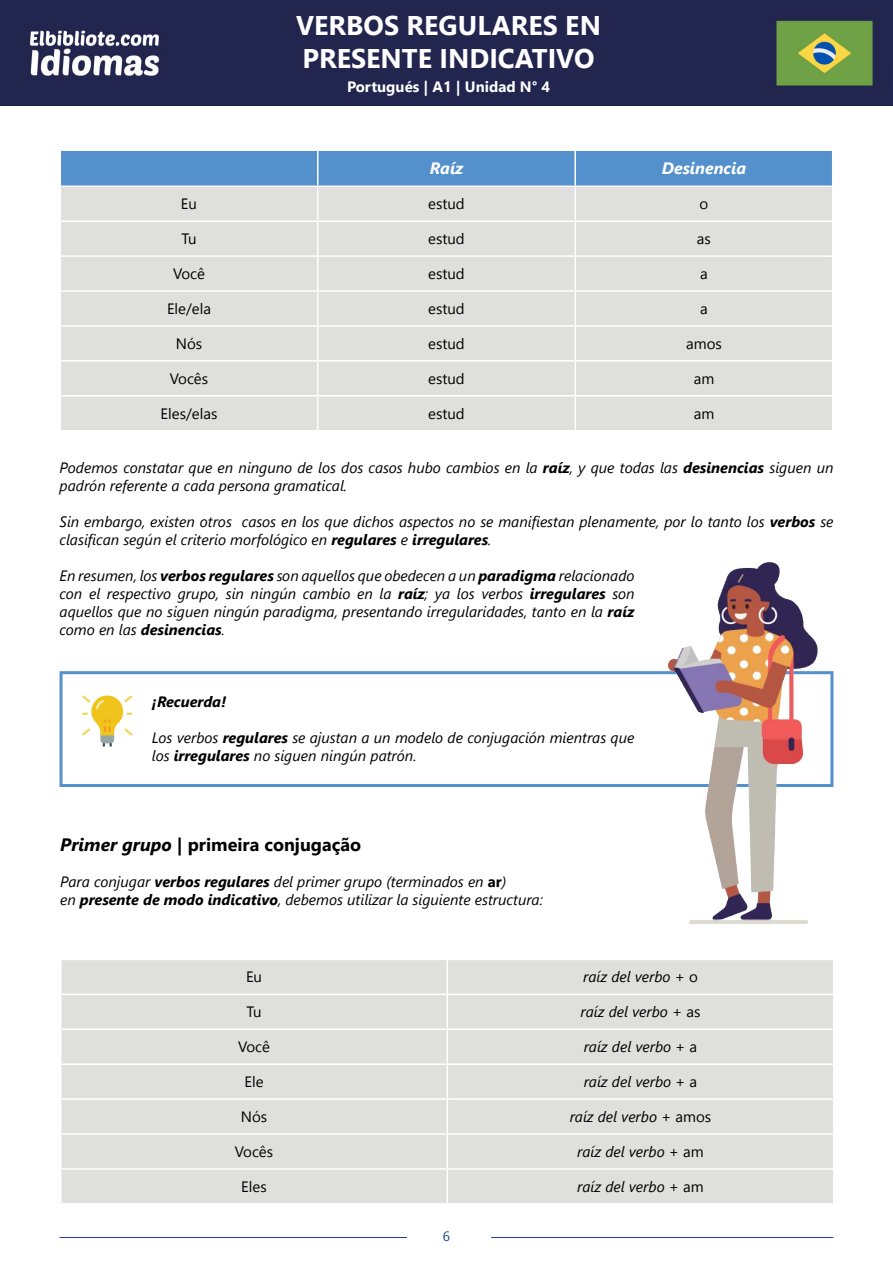
<style>
.page{position:relative;width:893px;height:1263px;background:#fff}
.page>*{position:absolute;margin:0;border:0;box-sizing:border-box;transform-origin:0 0}
.t1{font:700 27px/32.4px "Segoe UI";color:#fff}
.t2{font:700 18px "Segoe UI";color:#000}
.t3{font:italic 700 16.5px "Segoe UI";color:#fff}
.t4{font:italic 15px/18px "Segoe UI";color:#000}
.t5{font:15px "Segoe UI";color:#000}
.t6{font:700 15px "Segoe UI";color:#fff}
.t7{font:italic 700 15px "Segoe UI";color:#000}
.t8{font:13.5px "Segoe UI";color:#1a478f}
.s1{font-weight:700}
.s2{font-style:italic}
.s3{font-weight:700;font-style:normal}
.s4{font-style:normal}
</style>
<div class="page">
<img style="left:0;top:0;width:893px;height:105px">
<hr style="left:60px;top:1237px;width:347px;height:1px;background:#25408f">
<hr style="left:491px;top:1237px;width:342px;height:1px;background:#25408f">
<div style="left:61px;top:151px;width:771px;height:34px;background:#5490cc"></div>
<div style="left:61px;top:187px;width:771px;height:103px;background:#dfdfde"></div>
<div style="left:61px;top:292px;width:771px;height:68px;background:#dfdfde"></div>
<div style="left:61px;top:362px;width:771px;height:68px;background:#dfdfde"></div>
<hr style="left:317px;top:151px;width:1px;height:34px;background:#fff">
<hr style="left:574px;top:151px;width:2px;height:34px;background:#fff">
<hr style="left:317px;top:187px;width:1px;height:33px;background:#fff">
<hr style="left:574px;top:187px;width:2px;height:33px;background:#fff">
<hr style="left:60px;top:220px;width:258px;height:2px;background:#fff">
<hr style="left:318px;top:220px;width:257px;height:2px;background:#fff">
<hr style="left:317px;top:222px;width:1px;height:33px;background:#fff">
<hr style="left:575px;top:220px;width:258px;height:2px;background:#fff">
<hr style="left:574px;top:222px;width:2px;height:33px;background:#fff">
<hr style="left:60px;top:255px;width:258px;height:2px;background:#fff">
<hr style="left:318px;top:255px;width:257px;height:2px;background:#fff">
<hr style="left:317px;top:257px;width:1px;height:33px;background:#fff">
<hr style="left:575px;top:255px;width:258px;height:2px;background:#fff">
<hr style="left:574px;top:257px;width:2px;height:33px;background:#fff">
<hr style="left:317px;top:292px;width:1px;height:33px;background:#fff">
<hr style="left:574px;top:292px;width:2px;height:33px;background:#fff">
<hr style="left:60px;top:325px;width:258px;height:2px;background:#fff">
<hr style="left:318px;top:325px;width:257px;height:2px;background:#fff">
<hr style="left:317px;top:327px;width:1px;height:33px;background:#fff">
<hr style="left:575px;top:325px;width:258px;height:2px;background:#fff">
<hr style="left:574px;top:327px;width:2px;height:33px;background:#fff">
<hr style="left:317px;top:362px;width:1px;height:33px;background:#fff">
<hr style="left:574px;top:362px;width:2px;height:33px;background:#fff">
<hr style="left:60px;top:395px;width:258px;height:2px;background:#fff">
<hr style="left:318px;top:395px;width:257px;height:2px;background:#fff">
<hr style="left:317px;top:397px;width:1px;height:33px;background:#fff">
<hr style="left:575px;top:395px;width:258px;height:2px;background:#fff">
<hr style="left:574px;top:397px;width:2px;height:33px;background:#fff">
<div style="left:60px;top:671px;width:773px;height:116px;border:3px solid #5490cc"></div>
<svg style="left:82px;top:695px;width:50px;height:52px"></svg>
<div style="left:62px;top:960px;width:771px;height:103px;background:#dfdfde"></div>
<div style="left:62px;top:1065px;width:771px;height:68px;background:#dfdfde"></div>
<div style="left:62px;top:1135px;width:771px;height:68px;background:#dfdfde"></div>
<hr style="left:447px;top:960px;width:1px;height:33px;background:#fff">
<hr style="left:60px;top:993px;width:387px;height:2px;background:#fff">
<hr style="left:447px;top:993px;width:387px;height:2px;background:#fff">
<hr style="left:447px;top:995px;width:1px;height:33px;background:#fff">
<hr style="left:60px;top:1028px;width:387px;height:2px;background:#fff">
<hr style="left:447px;top:1028px;width:387px;height:2px;background:#fff">
<hr style="left:447px;top:1030px;width:1px;height:33px;background:#fff">
<hr style="left:447px;top:1065px;width:1px;height:33px;background:#fff">
<hr style="left:60px;top:1098px;width:387px;height:2px;background:#fff">
<hr style="left:447px;top:1098px;width:387px;height:2px;background:#fff">
<hr style="left:447px;top:1100px;width:1px;height:33px;background:#fff">
<hr style="left:447px;top:1135px;width:1px;height:33px;background:#fff">
<hr style="left:60px;top:1168px;width:387px;height:2px;background:#fff">
<hr style="left:447px;top:1168px;width:387px;height:2px;background:#fff">
<hr style="left:447px;top:1170px;width:1px;height:33px;background:#fff">
<img style="left:649px;top:562px;width:183px;height:362px">
<h1 class="t1" style="left:296px;top:9px;width:306px">VERBOS REGULARES EN<br>PRESENTE INDICATIVO</h1>
<p class="t6" style="left:347px;top:74px;width:205px">Portugués | A1 | Unidad N° 4</p>
<p class="t3" style="left:430px;top:157px;width:35px">Raíz</p>
<p class="t3" style="left:662px;top:157px;width:86px">Desinencia</p>
<p class="t5" style="left:181px;top:192px;width:18px">Eu</p>
<p class="t5" style="left:428px;top:192px;width:38px">estud</p>
<p class="t5" style="left:700px;top:192px;width:10px">o</p>
<p class="t5" style="left:181px;top:227px;width:17px">Tu</p>
<p class="t5" style="left:428px;top:227px;width:38px">estud</p>
<p class="t5" style="left:697px;top:227px;width:15px">as</p>
<p class="t5" style="left:173px;top:262px;width:33px">Você</p>
<p class="t5" style="left:428px;top:262px;width:38px">estud</p>
<p class="t5" style="left:700px;top:262px;width:9px">a</p>
<p class="t5" style="left:167px;top:297px;width:46px">Ele/ela</p>
<p class="t5" style="left:428px;top:297px;width:38px">estud</p>
<p class="t5" style="left:700px;top:297px;width:9px">a</p>
<p class="t5" style="left:176px;top:331px;width:28px">Nós</p>
<p class="t5" style="left:428px;top:331px;width:38px">estud</p>
<p class="t5" style="left:686px;top:331px;width:37px">amos</p>
<p class="t5" style="left:170px;top:366px;width:40px">Vocês</p>
<p class="t5" style="left:428px;top:366px;width:38px">estud</p>
<p class="t5" style="left:694px;top:366px;width:22px">am</p>
<p class="t5" style="left:161px;top:401px;width:58px">Eles/elas</p>
<p class="t5" style="left:428px;top:401px;width:38px">estud</p>
<p class="t5" style="left:694px;top:401px;width:22px">am</p>
<p class="t4" style="left:60px;top:458px;width:775px">Podemos constatar que en ninguno de los dos casos hubo cambios en la <span class="s1">raíz</span>, y que todas las <span class="s1">desinencias</span> siguen un padrón referente a cada persona gramatical.</p>
<p class="t4" style="left:60px;top:512px;width:775px">Sin embargo, existen otros casos en los que dichos aspectos no se manifiestan plenamente, por lo tanto los <span class="s1">verbos</span> se clasifican según el criterio morfológico en <span class="s1">regulares</span> e <span class="s1">irregulares</span>.</p>
<p class="t4" style="left:60px;top:566px;width:576px;text-align:justify">En resumen, los <span class="s1">verbos regulares</span> son aquellos que obedecen a un <span class="s1">paradigma</span> relacionado con el respectivo grupo, sin ningún cambio en la <span class="s1">raíz</span>; ya los verbos <span class="s1">irregulares</span> son aquellos que no siguen ningún paradigma, presentando irregularidades, tanto en la <span class="s1">raíz </span>como en las <span class="s1">desinencias</span>.</p>
<p class="t7" style="left:152px;top:691px;width:76px">¡Recuerda!</p>
<p class="t4" style="left:152px;top:728px;width:484px">Los verbos <span class="s1">regulares</span> se ajustan a un modelo de conjugación mientras que los <span class="s1">irregulares</span> no siguen ningún patrón.</p>
<p class="t2" style="left:60px;top:830px;width:302px"><span class="s2">Primer grupo</span> | primeira conjugação</p>
<p class="t4" style="left:60px;top:872px;width:484px">Para conjugar <span class="s1">verbos regulares</span> del primer grupo (terminados en <span class="s3">ar</span>)<br>en <span class="s1">presente de modo indicativo</span>, debemos utilizar la siguiente estructura:</p>
<p class="t5" style="left:246px;top:965px;width:18px">Eu</p>
<p class="t4" style="left:583px;top:967px;width:116px">raíz del verbo <span class="s4">+ o</span></p>
<p class="t5" style="left:247px;top:1000px;width:17px">Tu</p>
<p class="t4" style="left:581px;top:1002px;width:121px">raíz del verbo <span class="s4">+ as</span></p>
<p class="t5" style="left:238px;top:1035px;width:33px">Você</p>
<p class="t4" style="left:584px;top:1037px;width:115px">raíz del verbo <span class="s4">+ a</span></p>
<p class="t5" style="left:244px;top:1070px;width:21px">Ele</p>
<p class="t4" style="left:584px;top:1072px;width:115px">raíz del verbo <span class="s4">+ a</span></p>
<p class="t5" style="left:241px;top:1105px;width:28px">Nós</p>
<p class="t4" style="left:570px;top:1107px;width:143px">raíz del verbo <span class="s4">+ amos</span></p>
<p class="t5" style="left:235px;top:1139px;width:40px">Vocês</p>
<p class="t4" style="left:577px;top:1142px;width:128px">raíz del verbo <span class="s4">+ am</span></p>
<p class="t5" style="left:241px;top:1174px;width:27px">Eles</p>
<p class="t4" style="left:577px;top:1177px;width:128px">raíz del verbo <span class="s4">+ am</span></p>
<p class="t8" style="left:443px;top:1225px;width:9px">6</p>
</div>
